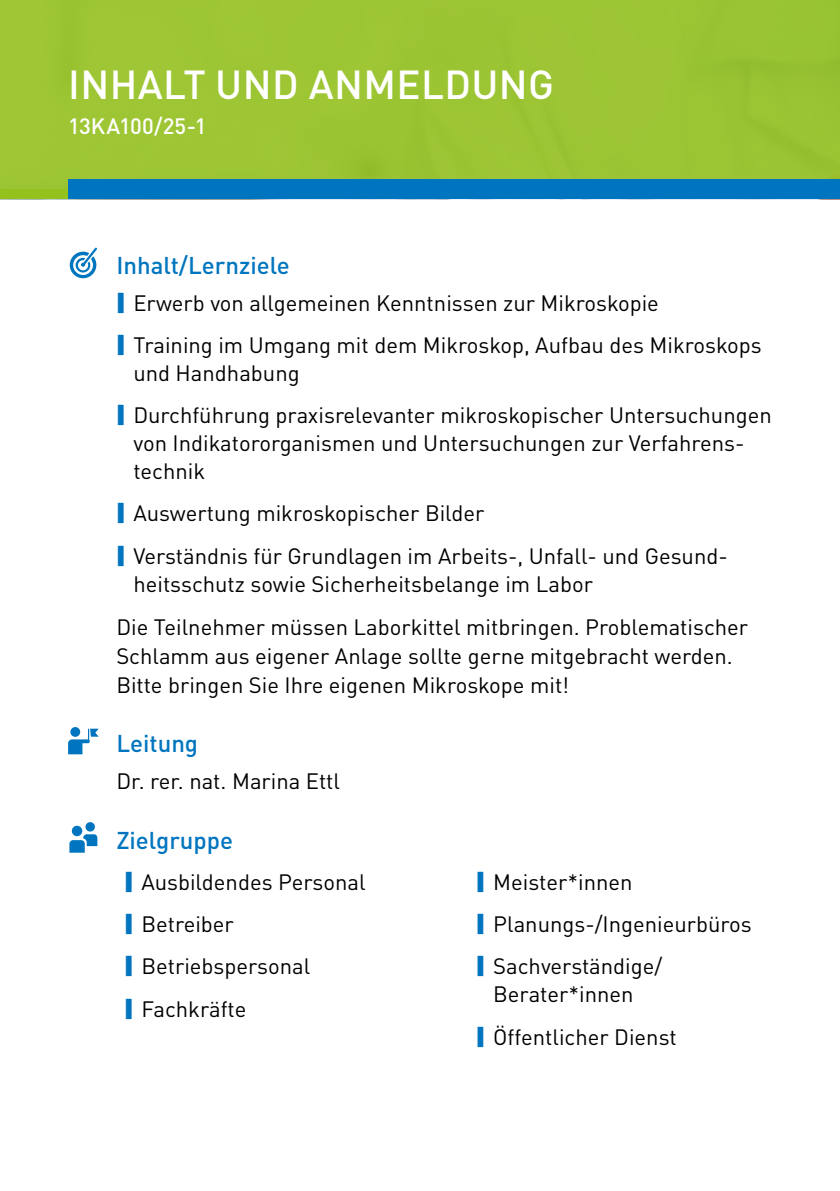
<style>
.page{position:relative;width:840px;height:1191px;background:#fff}
.page>*{position:absolute;margin:0;border:0;box-sizing:border-box;transform-origin:0 0}
.t1{font:500 40px "DINOT";letter-spacing:.01em;color:#fff}
.t2{font:500 24px "DINOT";color:#0075bf}
.t3{font:22px/42.2px "DINOT";color:#000}
.t4{font:500 22px "DINOT";color:#fff}
</style>
<div class="page">
<div style="left:0;top:0;width:839px;height:194px;background:#9cc534"></div>
<hr style="left:839px;top:990px;width:1px;height:201px;background:#f1f6e4">
<svg style="left:70px;top:248px;width:27px;height:30px"></svg>
<svg style="left:68px;top:728px;width:31px;height:26px"></svg>
<div style="left:72px;top:825px;width:10px;height:11px;background:#0075bf;border-radius:50%"></div>
<div style="left:85px;top:822px;width:10px;height:9px;background:#0075bf;border-radius:50%"></div>
<svg style="left:69px;top:834px;width:28px;height:18px"></svg>
<div style="left:0;top:189px;width:68px;height:10px;background:#95c11f"></div>
<div style="left:68px;top:180px;width:771px;height:19px;background:#0075bf"></div>
<h1 class="t1" style="left:68px;top:53px;width:487px">INHALT UND ANMELDUNG</h1>
<p class="t4" style="left:68px;top:109px;width:140px">13KA100/25-1</p>
<p class="t2" style="left:116px;top:247px;width:175px">Inhalt/Lernziele</p>
<p class="t3" style="left:133px;top:280px;width:629px">Erwerb von allgemeinen Kenntnissen zur Mikroskopie<br>Training im Umgang mit dem Mikroskop, Aufbau des Mikroskops</p>
<p class="t3" style="left:133px;top:350px;width:639px">und Handhabung<br>Durchführung praxisrelevanter mikroskopischer Untersuchungen</p>
<p class="t3" style="left:133px;top:428px;width:612px;line-height:28px">von Indikatororganismen und Untersuchungen zur Verfahrens&shy;technik</p>
<p class="t3" style="left:133px;top:491px;width:595px">Auswertung mikroskopischer Bilder<br>Verständnis für Grundlagen im Arbeits-, Unfall- und Gesund-</p>
<p class="t3" style="left:116px;top:560px;width:633px;line-height:43.2px;text-indent:17px">heitsschutz sowie Sicherheitsbelange im Labor<br>Die Teilnehmer müssen Laborkittel mitbringen. Problematischer</p>
<p class="t3" style="left:116px;top:640px;width:617px;line-height:29px">Schlamm aus eigener Anlage sollte gerne mitgebracht werden.<br>Bitte bringen Sie Ihre eigenen Mikroskope mit!</p>
<p class="t2" style="left:116px;top:724px;width:83px">Leitung</p>
<p class="t3" style="left:116px;top:759px;width:225px">Dr. rer. nat. Marina Ettl</p>
<p class="t2" style="left:116px;top:821px;width:118px">Zielgruppe</p>
<p class="t3" style="left:141px;top:859px;width:226px">Ausbildendes Personal<br>Betreiber<br>Betriebspersonal<br>Fachkräfte</p>
<p class="t3" style="left:493px;top:859px;width:260px">Meister*innen<br>Planungs-/Ingenieurbüros<br>Sachverständige/</p>
<p class="t3" style="left:493px;top:972px;width:185px">Berater*innen<br>Öffentlicher Dienst</p>
</div>
